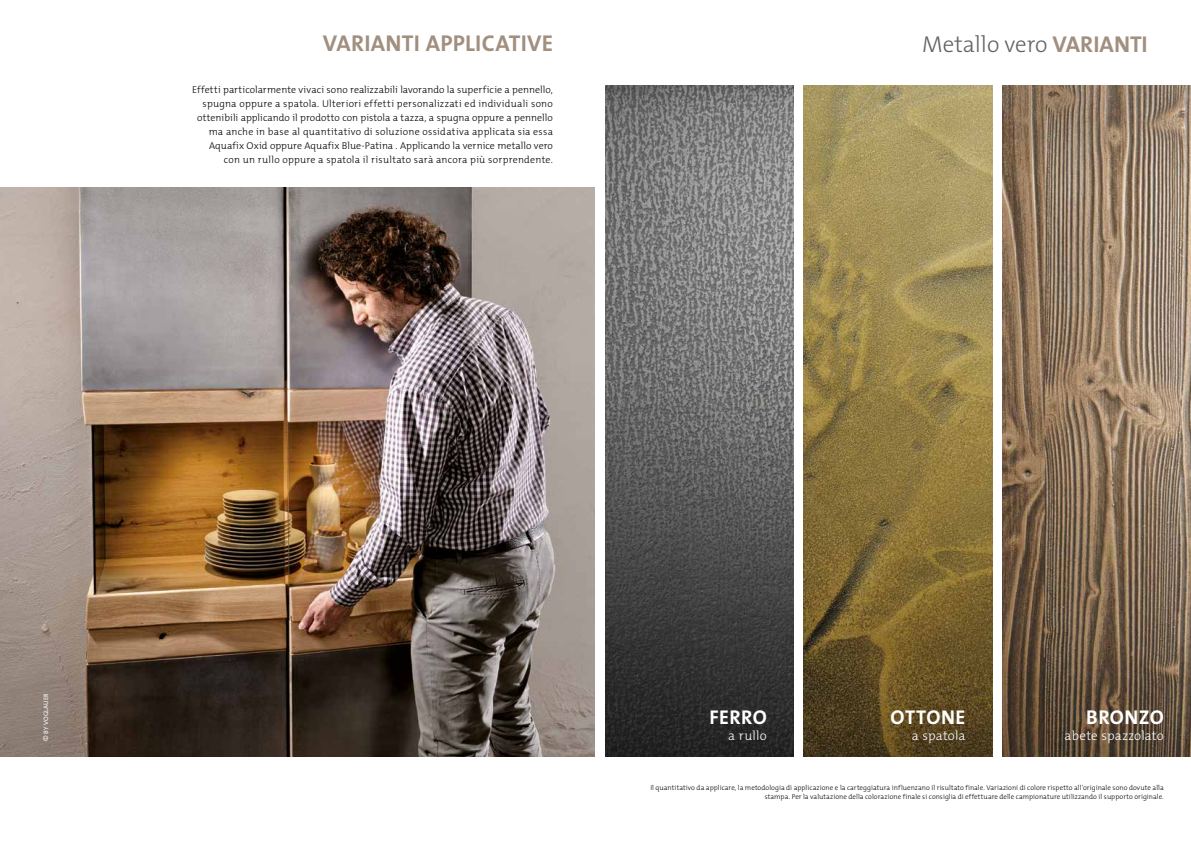
<style>
.page{position:relative;width:1191px;height:842px;background:#fff}
.page>*{position:absolute;margin:0;border:0;box-sizing:border-box;transform-origin:0 0}
.t1{font:300 23px "The Mix B3";color:#636263}
.t2{font:700 23px "The Mix B7";letter-spacing:.01em;color:#a18f7f}
.t3{font:700 20px "The Mix B7";letter-spacing:.02em;color:#fff}
.t4{font:300 13px "The Mix B3";letter-spacing:.01em;color:#fff}
.t5{font:300 10px/14px "The Mix B3";letter-spacing:.015em;color:#000;text-align:right}
.t6{font:300 7px/9px "The Mix B3";letter-spacing:.005em;color:#000;text-align:right}
.t7{font:6.5px "The Mix Os F";letter-spacing:.005em;color:#fff}
.s1{font-family:"The Mix B7";font-weight:700;color:#a18f7f}
.s2{font-size:7.5px}
</style>
<div class="page">
<img style="left:0;top:187px;width:595px;height:570px">
<img style="left:605px;top:85px;width:189px;height:672px">
<svg style="left:803px;top:85px;width:189px;height:672px;background:#8c7844"></svg>
<svg style="left:1002px;top:85px;width:189px;height:672px;background:#87715c"></svg>
<h1 class="t2" style="left:323px;top:31px;width:232px">VARIANTI APPLICATIVE</h1>
<p class="t5" style="left:192px;top:83px;width:362px">Effetti particolarmente vivaci sono realizzabili lavorando la superficie a pennello, spugna oppure a spatola. Ulteriori effetti personalizzati ed individuali sono ottenibili applicando il prodotto con pistola a tazza, a spugna oppure a pennello ma anche in base al quantitativo di soluzione ossidativa applicata sia essa Aquafix Oxid oppure Aquafix Blue-Patina . Applicando la vernice metallo vero con un rullo oppure a spatola il risultato sarà ancora più sorprendente.</p>
<h1 class="t1" style="left:922px;top:32px;width:227px">Metallo vero <span class="s1">VARIANTI</span></h1>
<p class="t7" style="left:42px;top:741px;width:49px;rotate:-90deg"><span class="s2">©</span> BY VOGLAUER</p>
<h2 class="t3" style="left:709px;top:707px;width:59px">FERRO</h2>
<h3 class="t4" style="left:728px;top:729px;width:40px">a rullo</h3>
<h2 class="t3" style="left:890px;top:707px;width:76px">OTTONE</h2>
<h3 class="t4" style="left:912px;top:729px;width:55px">a spatola</h3>
<h2 class="t3" style="left:1086px;top:707px;width:79px">BRONZO</h2>
<h3 class="t4" style="left:1064px;top:729px;width:101px">abete spazzolato</h3>
<p class="t6" style="left:650px;top:784px;width:515px">Il quantitativo da applicare, la metodologia di applicazione e la carteggiatura influenzano il risultato finale. Variazioni di colore rispetto all’originale sono dovute alla stampa. Per la valutazione della colorazione finale si consiglia di effettuare delle campionature utilizzando il supporto originale.</p>
</div>
